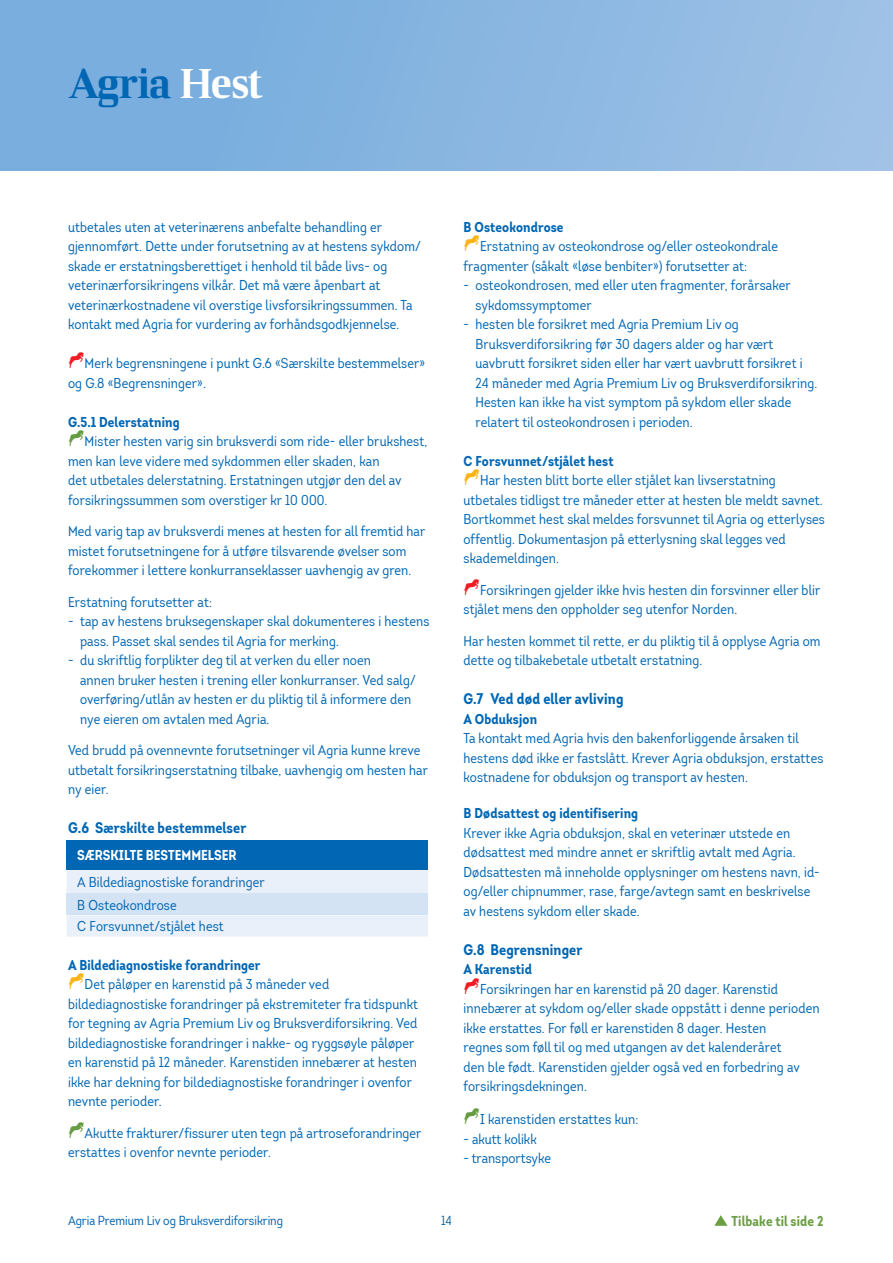
<style>
.page{position:relative;width:893px;height:1263px;background:#fff}
.page>*{position:absolute;margin:0;border:0;box-sizing:border-box;transform-origin:0 0}
.t1{font:42px "LF Rubrik 2";letter-spacing:-.035em;color:#0166b3}
.t2{font:700 15px "Intro Cond";letter-spacing:.01em;color:#0166b3}
.t3{font:13.95px/19.5px "Intro Cond";letter-spacing:.01em;color:#0166b3}
.t4{font:700 13.95px "Intro Cond";letter-spacing:.01em;color:#0166b3}
.t5{font:700 13.95px "Intro Cond";color:#fff}
.t6{font:700 13.95px "Intro Cond";letter-spacing:.01em;color:#6c9e44}
.t7{font:12.75px "Intro Cond";color:#0166b3}
.s1{color:#fff}
.s2{font-family:"Djuranfanger";font-size:21px;color:#ee1d23}
.s3{font-weight:700}
.s4{font-family:"Djuranfanger";font-size:21px;color:#669c41}
.s5{font-family:"Djuranfanger";font-size:21px;color:#fbb416}
</style>
<div class="page">
<div style="left:0;top:0;width:893px;height:170px;background:linear-gradient(to right,#72aadc,#9ec1e5)"></div>
<svg style="left:714px;top:1215px;width:14px;height:11px"></svg>
<div style="left:67px;top:840px;width:361px;height:30px;background:#0166b3"></div>
<div style="left:67px;top:870px;width:361px;height:66px;background:#e9f0f9"></div>
<div style="left:67px;top:893px;width:361px;height:22px;background:#d4e3f4"></div>
<h1 class="t1" style="left:68px;top:58px;width:197px">Agria <span class="s1">Hest</span></h1>
<p class="t3" style="left:68px;top:217px;width:354px">utbetales uten at veterinærens anbefalte behandling er gjennomført. Dette under forutsetning av at hestens sykdom/ skade er erstatningsberettiget i henhold til både livs- og veterinærforsikringens vilkår. Det må være åpenbart at veterinærkostnadene vil overstige livsforsikringssummen. Ta kontakt med Agria for vurdering av forhåndsgodkjennelse.</p>
<p class="t3" style="left:68px;top:353px;width:359px"><span class="s2">D</span>Merk begrensningene i punkt G.6 «Særskilte bestemmelser» og G.8 «Begrensninger».</p>
<p class="t3" style="left:68px;top:412px;width:361px"><span class="s3">G.5.1 Delerstatning<br></span><span class="s4">D</span>Mister hesten varig sin bruksverdi som ride- eller brukshest, men kan leve videre med sykdommen eller skaden, kan<br>det utbetales delerstatning. Erstatningen utgjør den del av forsikringssummen som overstiger kr 10 000.</p>
<p class="t3" style="left:68px;top:521px;width:359px">Med varig tap av bruksverdi menes at hesten for all fremtid har mistet forutsetningene for å utføre tilsvarende øvelser som forekommer i lettere konkurranseklasser uavhengig av gren.</p>
<p class="t3" style="left:68px;top:592px;width:145px">Erstatning forutsetter at:</p>
<p class="t3" style="left:80px;top:611px;width:351px;text-indent:-12px">- tap av hestens bruksegenskaper skal dokumenteres i hestens pass. Passet skal sendes til Agria for merking.</p>
<p class="t3" style="left:80px;top:650px;width:337px;text-indent:-12px">- du skriftlig forplikter deg til at verken du eller noen<br>annen bruker hesten i trening eller konkurranser. Ved salg/ overføring/utlån av hesten er du pliktig til å informere den nye eieren om avtalen med Agria.</p>
<p class="t3" style="left:68px;top:740px;width:361px">Ved brudd på ovennevnte forutsetninger vil Agria kunne kreve utbetalt forsikringserstatning tilbake, uavhengig om hesten har ny eier.</p>
<p class="t2" style="left:68px;top:818px;width:180px">G.6 Særskilte bestemmelser</p>
<p class="t5" style="left:77px;top:846px;width:161px">SÆRSKILTE BESTEMMELSER</p>
<p class="t3" style="left:77px;top:871px;width:189px;line-height:22.2px">A Bildediagnostiske forandringer<br>B Osteokondrose<br>C Forsvunnet/stjålet hest</p>
<p class="t3" style="left:68px;top:955px;width:352px"><span class="s3">A Bildediagnostiske forandringer<br></span><span class="s5">D</span>Det påløper en karenstid på 3 måneder ved bildediagnostiske forandringer på ekstremiteter fra tidspunkt for tegning av Agria Premium Liv og Bruksverdiforsikring. Ved bildediagnostiske forandringer i nakke- og ryggsøyle påløper en karenstid på 12 måneder. Karenstiden innebærer at hesten ikke har dekning for bildediagnostiske forandringer i ovenfor nevnte perioder.</p>
<p class="t3" style="left:68px;top:1123px;width:355px"><span class="s4">D</span>Akutte frakturer/fissurer uten tegn på artroseforandringer erstattes i ovenfor nevnte perioder.</p>
<p class="t3" style="left:463px;top:217px;width:316px"><span class="s3">B Osteokondrose<br></span><span class="s5">D</span>Erstatning av osteokondrose og/eller osteokondrale fragmenter (såkalt «løse benbiter») forutsetter at:</p>
<p class="t3" style="left:475px;top:275px;width:317px;text-indent:-12px">- osteokondrosen, med eller uten fragmenter, forårsaker sykdomssymptomer</p>
<p class="t3" style="left:475px;top:314px;width:343px;text-indent:-12px">- hesten ble forsikret med Agria Premium Liv og Bruksverdiforsikring før 30 dagers alder og har vært uavbrutt forsikret siden eller har vært uavbrutt forsikret i 24 måneder med Agria Premium Liv og Bruksverdiforsikring.<br>Hesten kan ikke ha vist symptom på sykdom eller skade relatert til osteokondrosen i perioden.</p>
<p class="t3" style="left:463px;top:451px;width:363px"><span class="s3">C Forsvunnet/stjålet hest<br></span><span class="s5">D</span>Har hesten blitt borte eller stjålet kan livserstatning utbetales tidligst tre måneder etter at hesten ble meldt savnet.<br>Bortkommet hest skal meldes forsvunnet til Agria og etterlyses offentlig. Dokumentasjon på etterlysning skal legges ved skademeldingen.</p>
<p class="t3" style="left:463px;top:580px;width:358px"><span class="s2">D</span>Forsikringen gjelder ikke hvis hesten din forsvinner eller blir stjålet mens den oppholder seg utenfor Norden.</p>
<p class="t3" style="left:463px;top:631px;width:359px">Har hesten kommet til rette, er du pliktig til å opplyse Agria om dette og tilbakebetale utbetalt erstatning.</p>
<p class="t2" style="left:463px;top:689px;width:161px">G.7 Ved død eller avliving</p>
<p class="t4" style="left:463px;top:710px;width:75px">A Obduksjon</p>
<p class="t3" style="left:463px;top:728px;width:361px">Ta kontakt med Agria hvis den bakenforliggende årsaken til hestens død ikke er fastslått. Krever Agria obduksjon, erstattes kostnadene for obduksjon og transport av hesten.</p>
<p class="t4" style="left:463px;top:804px;width:176px">B Dødsattest og identifisering</p>
<p class="t3" style="left:463px;top:823px;width:358px">Krever ikke Agria obduksjon, skal en veterinær utstede en dødsattest med mindre annet er skriftlig avtalt med Agria.<br>Dødsattesten må inneholde opplysninger om hestens navn, id&shy;og/eller chipnummer, rase, farge/avtegn samt en beskrivelse av hestens sykdom eller skade.</p>
<p class="t2" style="left:463px;top:940px;width:120px">G.8 Begrensninger</p>
<p class="t3" style="left:463px;top:959px;width:357px"><span class="s3">A Karenstid<br></span><span class="s2">D</span>Forsikringen har en karenstid på 20 dager. Karenstid innebærer at sykdom og/eller skade oppstått i denne perioden ikke erstattes. For føll er karenstiden 8 dager. Hesten<br>regnes som føll til og med utgangen av det kalenderåret<br>den ble født. Karenstiden gjelder også ved en forbedring av forsikringsdekningen.</p>
<p class="t3" style="left:463px;top:1109px;width:176px"><span class="s4">D</span>I karenstiden erstattes kun:</p>
<p class="t3" style="left:463px;top:1129px;width:75px">- akutt kolikk</p>
<p class="t3" style="left:463px;top:1148px;width:89px">- transportsyke</p>
<p class="t7" style="left:68px;top:1212px;width:217px">Agria Premium Liv og Bruksverdiforsikring</p>
<p class="t6" style="left:732px;top:1212px;width:93px">Tilbake til side 2</p>
<p class="t7" style="left:441px;top:1212px;width:12px">14</p>
</div>
